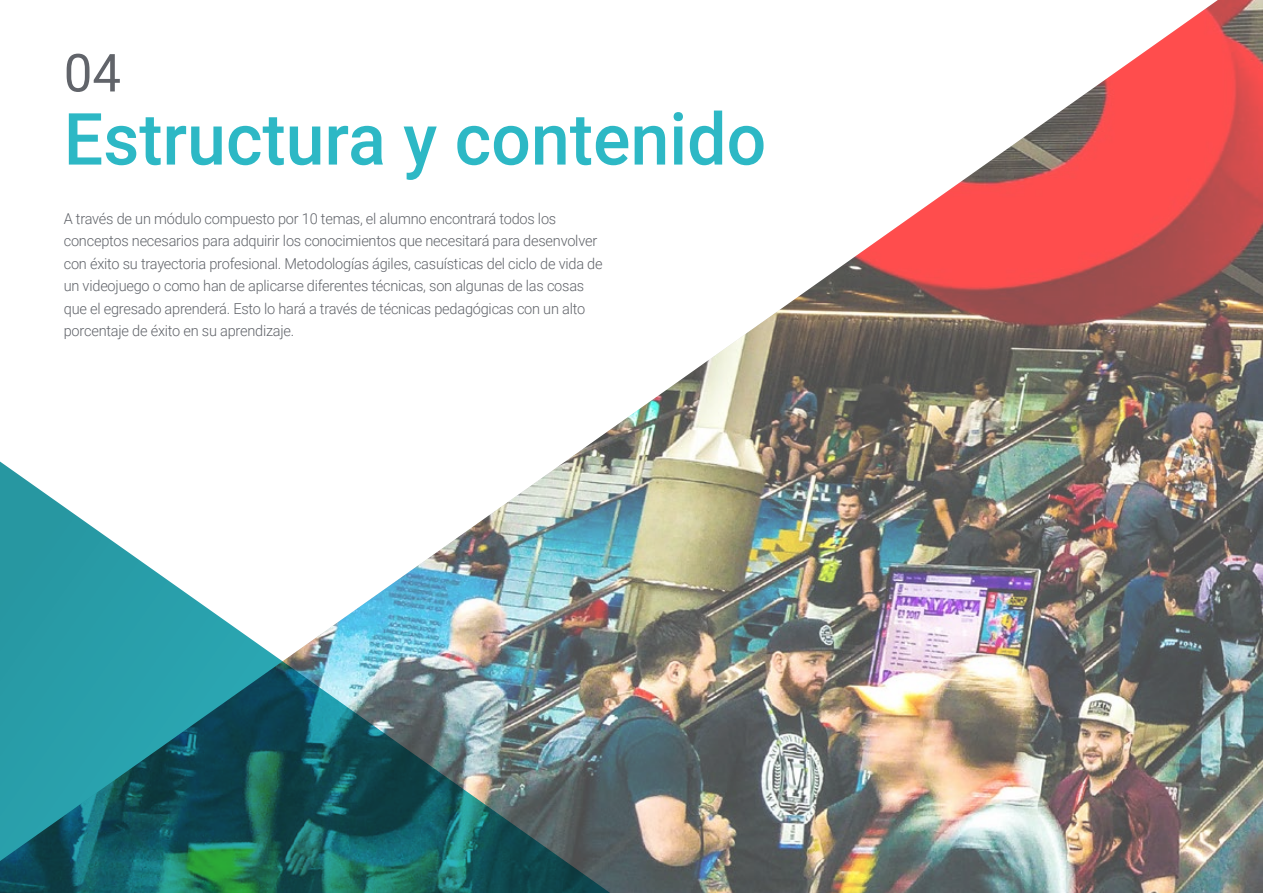
<style>
.page{position:relative;width:1263px;height:893px;background:#fff}
.page>*{position:absolute;margin:0;border:0;box-sizing:border-box;transform-origin:0 0}
.t1{font:500 72px "Roboto";color:#2db8c5}
.t2{font:52.5px "Roboto";color:#61646a}
.t3{font:300 15px/22.5px "Roboto";letter-spacing:-.015em;color:#61646a}
</style>
<div class="page">
<img style="left:587px;top:0;width:676px;height:893px">
<img style="left:0;top:446px;width:640px;height:447px">
<h2 class="t2" style="left:64px;top:36px;width:59px">04</h2>
<h1 class="t1" style="left:64px;top:89px;width:704px">Estructura y contenido</h1>
<p class="t3" style="left:64px;top:207px;width:540px">A través de un módulo compuesto por 10 temas, el alumno encontrará todos los conceptos necesarios para adquirir los conocimientos que necesitará para desenvolver con éxito su trayectoria profesional. Metodologías ágiles, casuísticas del ciclo de vida de un videojuego o como han de aplicarse diferentes técnicas, son algunas de las cosas que el egresado aprenderá. Esto lo hará a través de técnicas pedagógicas con un alto porcentaje de éxito en su aprendizaje.</p>
</div>
